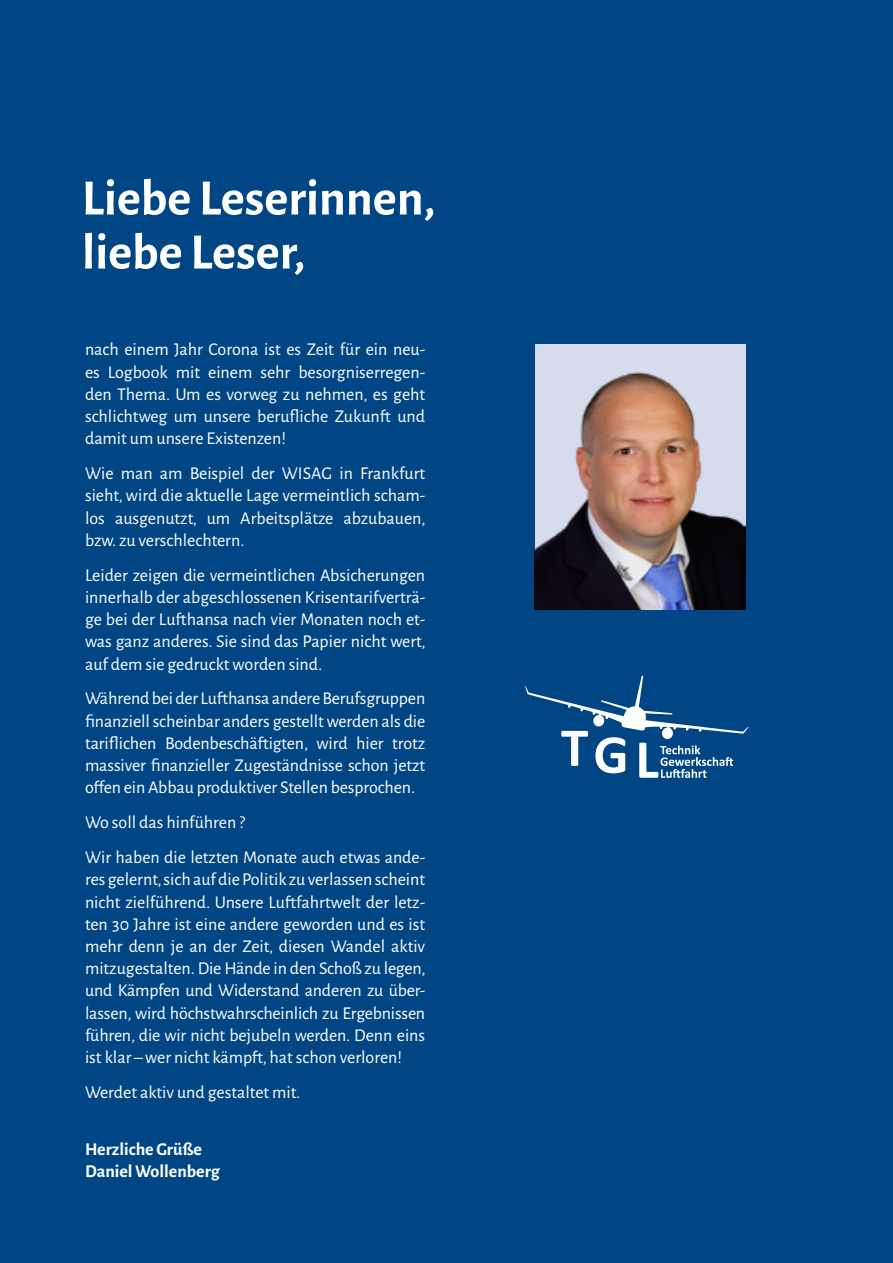
<style>
.page{position:relative;width:893px;height:1263px;background:#004684}
.page>*{position:absolute;margin:0;border:0;box-sizing:border-box;transform-origin:0 0}
.TGL-Logbook_Headline{font:700 51px/54px "Alegreya Sans";color:#fff}
.TGL-Logbook_Fließtex{font:18px/22.2px "Alegreya Sans";color:#fff;text-align:justify}
.TGL-Logbook_Fließtex-2{font:700 18px/22.2px "Alegreya Sans";color:#fff}
</style>
<div class="page">
<img style="left:535px;top:344px;width:211px;height:265px">
<svg style="left:525px;top:676px;width:223px;height:102px"></svg>
<p class="TGL-Logbook_Headline" style="left:82px;top:168px;width:355px">Liebe Leserinnen, liebe Leser,</p>
<p class="TGL-Logbook_Fließtex" style="left:85px;top:338px;width:342px">nach einem Jahr Corona ist es Zeit für ein neu&shy;es Logbook mit einem sehr besorgniserregen&shy;den Thema. Um es vorweg zu nehmen, es geht schlichtweg um unsere berufliche Zukunft und damit um unsere Existenzen!</p>
<p class="TGL-Logbook_Fließtex" style="left:85px;top:461px;width:342px">Wie man am Beispiel der WISAG in Frankfurt sieht, wird die aktuelle Lage vermeintlich scham&shy;los ausgenutzt, um Arbeitsplätze abzubauen, bzw. zu verschlechtern.</p>
<p class="TGL-Logbook_Fließtex" style="left:85px;top:563px;width:342px">Leider zeigen die vermeintlichen Absicherungen innerhalb der abgeschlossenen Krisentarifverträ&shy;ge bei der Lufthansa nach vier Monaten noch et&shy;was ganz anderes. Sie sind das Papier nicht wert, auf dem sie gedruckt worden sind.</p>
<p class="TGL-Logbook_Fließtex" style="left:85px;top:687px;width:342px">Während bei der Lufthansa andere Berufsgruppen finanziell scheinbar anders gestellt werden als die tariflichen Bodenbeschäftigten, wird hier trotz massiver finanzieller Zugeständnisse schon jetzt offen ein Abbau produktiver Stellen besprochen.</p>
<p class="TGL-Logbook_Fließtex" style="left:85px;top:810px;width:162px">Wo soll das hinführen ?</p>
<p class="TGL-Logbook_Fließtex" style="left:85px;top:845px;width:342px">Wir haben die letzten Monate auch etwas ande&shy;res gelernt, sich auf die Politik zu verlassen scheint nicht zielführend. Unsere Luftfahrtwelt der letz&shy;ten 30 Jahre ist eine andere geworden und es ist mehr denn je an der Zeit, diesen Wandel aktiv mitzugestalten. Die Hände in den Schoß zu legen, und Kämpfen und Widerstand anderen zu über&shy;lassen, wird höchstwahrscheinlich zu Ergebnissen führen, die wir nicht bejubeln werden. Denn eins ist klar – wer nicht kämpft, hat schon verloren!</p>
<p class="TGL-Logbook_Fließtex" style="left:85px;top:1080px;width:217px">Werdet aktiv und gestaltet mit.</p>
<p class="TGL-Logbook_Fließtex-2" style="left:85px;top:1137px;width:136px">Herzliche Grüße<br>Daniel Wollenberg</p>
</div>
